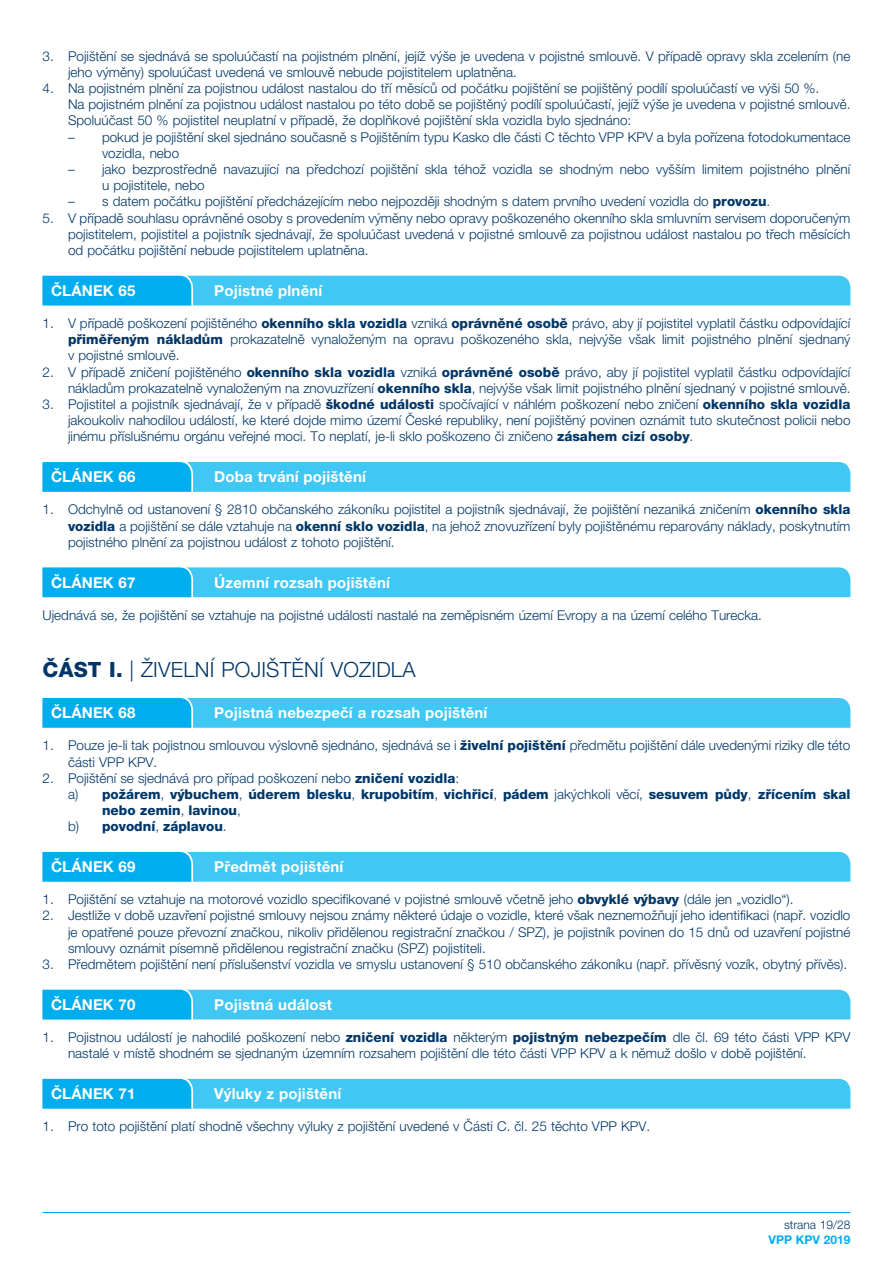
<style>
.page{position:relative;width:893px;height:1263px;background:#fff}
.page>*{position:absolute;margin:0;border:0;box-sizing:border-box;transform-origin:0 0}
.t1{font:300 21px "Helvetica Neue LT Pro";letter-spacing:.01em;color:#003667}
.t2{font:700 15px "Helvetica Neue LT Pro";letter-spacing:.01em;color:#fff}
.t3{font:300 13.5px/16.2px "Helvetica Neue LT Pro";color:#003667}
.t4{font:800 13.5px "Helvetica Neue LT Pro";color:#003667}
.t5{font:300 12px "Helvetica Neue LT Pro";color:#003667}
.t6{font:700 12px "Helvetica Neue LT Pro";color:#00aeef}
.s1{font-weight:800}
.s2{font-weight:300}
</style>
<div class="page">
<hr style="left:43px;top:1212px;width:807px;height:1px;background:#00aeef">
<svg style="left:43px;top:275px;width:807px;height:30px;background:#39c3f3"></svg>
<svg style="left:43px;top:462px;width:807px;height:30px;background:#35c2f3"></svg>
<svg style="left:43px;top:567px;width:807px;height:30px;background:#37c3f3"></svg>
<svg style="left:43px;top:698px;width:807px;height:30px;background:#36c2f3"></svg>
<svg style="left:43px;top:851px;width:807px;height:31px;background:#3cc4f3"></svg>
<svg style="left:43px;top:989px;width:807px;height:30px;background:#39c3f3"></svg>
<svg style="left:43px;top:1078px;width:807px;height:30px;background:#3ac4f3"></svg>
<p class="t3" style="left:68px;top:47px;width:784px;text-indent:-26px">3. Pojištění se sjednává se spoluúčastí na pojistném plnění, jejíž výše je uvedena v pojistné smlouvě. V případě opravy skla zcelením (ne jeho výměny) spoluúčast uvedená ve smlouvě nebude pojistitelem uplatněna.</p>
<p class="t3" style="left:68px;top:80px;width:781px;text-indent:-26px">4. Na pojistném plnění za pojistnou událost nastalou do tří měsíců od počátku pojištění se pojištěný podílí spoluúčastí ve výši 50 %.<br>Na pojistném plnění za pojistnou událost nastalou po této době se pojištěný podílí spoluúčastí, jejíž výše je uvedena v pojistné smlouvě.<br>Spoluúčast 50 % pojistitel neuplatní v případě, že doplňkové pojištění skla vozidla bylo sjednáno:</p>
<p class="t3" style="left:102px;top:128px;width:750px;text-indent:-34px">– pokud je pojištění skel sjednáno současně s Pojištěním typu Kasko dle části C těchto VPP KPV a byla pořízena fotodokumentace vozidla, nebo</p>
<p class="t3" style="left:102px;top:161px;width:750px;text-indent:-34px">– jako bezprostředně navazující na předchozí pojištění skla téhož vozidla se shodným nebo vyšším limitem pojistného plnění u pojistitele, nebo</p>
<p class="t3" style="left:68px;top:193px;width:701px">– s datem počátku pojištění předcházejícím nebo nejpozději shodným s datem prvního uvedení vozidla do <span class="s1">provozu</span>.</p>
<p class="t3" style="left:68px;top:209px;width:784px;text-align:justify;text-indent:-26px">5. V případě souhlasu oprávněné osoby s provedením výměny nebo opravy poškozeného okenního skla smluvním servisem doporučeným pojistitelem, pojistitel a pojistník sjednávají, že spoluúčast uvedená v pojistné smlouvě za pojistnou událost nastalou po třech měsících od počátku pojištění nebude pojistitelem uplatněna.</p>
<p class="t2" style="left:51px;top:281px;width:86px">ČLÁNEK 65</p>
<p class="t2" style="left:214px;top:281px;width:110px">Pojistné plnění</p>
<p class="t3" style="left:68px;top:315px;width:784px;text-align:justify;text-indent:-26px">1. V případě poškození pojištěného <span class="s1">okenního skla vozidla</span> vzniká <span class="s1">oprávněné osobě</span> právo, aby jí pojistitel vyplatil částku odpovídající <span class="s1">přiměřeným nákladům</span> prokazatelně vynaloženým na opravu poškozeného skla, nejvýše však limit pojistného plnění sjednaný v pojistné smlouvě.</p>
<p class="t3" style="left:43px;top:363px;width:809px;text-align:right">2. V případě zničení pojištěného <span class="s1">okenního skla vozidla</span> vzniká <span class="s1">oprávněné osobě</span> právo, aby jí pojistitel vyplatil částku odpovídající nákladům prokazatelně vynaloženým na znovuzřízení <span class="s1">okenního skla</span>, nejvýše však limit pojistného plnění sjednaný v pojistné smlouvě.</p>
<p class="t3" style="left:68px;top:396px;width:784px;text-align:justify;text-indent:-26px">3. Pojistitel a pojistník sjednávají, že v případě <span class="s1">škodné události</span> spočívající v náhlém poškození nebo zničení <span class="s1">okenního skla vozidla </span>jakoukoliv nahodilou událostí, ke které dojde mimo území České republiky, není pojištěný povinen oznámit tuto skutečnost policii nebo jinému příslušnému orgánu veřejné moci. To neplatí, je-li sklo poškozeno či zničeno <span class="s1">zásahem cizí osoby</span>.</p>
<p class="t2" style="left:51px;top:467px;width:86px">ČLÁNEK 66</p>
<p class="t2" style="left:214px;top:467px;width:153px">Doba trvání pojištění</p>
<p class="t3" style="left:68px;top:501px;width:784px;text-align:justify;text-indent:-26px">1. Odchylně od ustanovení § 2810 občanského zákoníku pojistitel a pojistník sjednávají, že pojištění nezaniká zničením <span class="s1">okenního skla vozidla</span> a pojištění se dále vztahuje na <span class="s1">okenní sklo vozidla</span>, na jehož znovuzřízení byly pojištěnému reparovány náklady, poskytnutím pojistného plnění za pojistnou událost z tohoto pojištění.</p>
<p class="t2" style="left:51px;top:573px;width:86px">ČLÁNEK 67</p>
<p class="t2" style="left:214px;top:573px;width:177px">Územní rozsah pojištění</p>
<p class="t3" style="left:43px;top:607px;width:718px">Ujednává se, že pojištění se vztahuje na pojistné události nastalé na zeměpisném území Evropy a na území celého Turecka.</p>
<h1 class="t1" style="left:43px;top:657px;width:375px"><span class="s1">ČÁST I.</span> | ŽIVELNÍ POJIŠTĚNÍ VOZIDLA</h1>
<p class="t2" style="left:51px;top:703px;width:86px">ČLÁNEK 68</p>
<p class="t2" style="left:214px;top:703px;width:275px">Pojistná nebezpečí a rozsah pojištění</p>
<p class="t3" style="left:68px;top:737px;width:784px;text-indent:-26px">1. Pouze je-li tak pojistnou smlouvou výslovně sjednáno, sjednává se i <span class="s1">živelní pojištění</span> předmětu pojištění dále uvedenými riziky dle této části VPP KPV.</p>
<p class="t3" style="left:43px;top:769px;width:418px">2. Pojištění se sjednává pro případ poškození nebo <span class="s1">zničení vozidla</span>:</p>
<p class="t4" style="left:68px;top:786px;width:784px"><span class="s2">a)</span> požárem<span class="s2">,</span> výbuchem<span class="s2">,</span> úderem blesku<span class="s2">,</span> krupobitím<span class="s2">,</span> vichřicí<span class="s2">,</span> pádem <span class="s2">jakýchkoli věcí,</span> sesuvem půdy<span class="s2">,</span> zřícením skal</p>
<p class="t4" style="left:102px;top:802px;width:140px">nebo zemin<span class="s2">,</span> lavinou<span class="s2">,</span></p>
<p class="t4" style="left:68px;top:818px;width:158px"><span class="s2">b)</span> povodní<span class="s2">,</span> záplavou<span class="s2">.</span></p>
<p class="t2" style="left:51px;top:857px;width:86px">ČLÁNEK 69</p>
<p class="t2" style="left:214px;top:857px;width:131px">Předmět pojištění</p>
<p class="t3" style="left:43px;top:891px;width:750px">1. Pojištění se vztahuje na motorové vozidlo specifikované v pojistné smlouvě včetně jeho <span class="s1">obvyklé výbavy</span> (dále jen „vozidlo“).</p>
<p class="t3" style="left:68px;top:907px;width:784px;text-align:justify;text-indent:-26px">2. Jestliže v době uzavření pojistné smlouvy nejsou známy některé údaje o vozidle, které však neznemožňují jeho identifikaci (např. vozidlo je opatřené pouze převozní značkou, nikoliv přidělenou registrační značkou / SPZ), je pojistník povinen do 15 dnů od uzavření pojistné smlouvy oznámit písemně přidělenou registrační značku (SPZ) pojistiteli.</p>
<p class="t3" style="left:43px;top:956px;width:804px">3. Předmětem pojištění není příslušenství vozidla ve smyslu ustanovení § 510 občanského zákoníku (např. přívěsný vozík, obytný přívěs).</p>
<p class="t2" style="left:51px;top:995px;width:86px">ČLÁNEK 70</p>
<p class="t2" style="left:214px;top:995px;width:119px">Pojistná událost</p>
<p class="t3" style="left:68px;top:1029px;width:784px;text-indent:-26px">1. Pojistnou událostí je nahodilé poškození nebo <span class="s1">zničení vozidla</span> některým <span class="s1">pojistným nebezpečím</span> dle čl. 69 této části VPP KPV nastalé v místě shodném se sjednaným územním rozsahem pojištění dle této části VPP KPV a k němuž došlo v době pojištění.</p>
<p class="t2" style="left:51px;top:1084px;width:86px">ČLÁNEK 71</p>
<p class="t2" style="left:214px;top:1084px;width:128px">Výluky z pojištění</p>
<p class="t3" style="left:43px;top:1118px;width:606px">1. Pro toto pojištění platí shodně všechny výluky z pojištění uvedené v Části C. čl. 25 těchto VPP KPV.</p>
<p class="t5" style="left:784px;top:1218px;width:68px">strana 19/28</p>
<p class="t6" style="left:769px;top:1232px;width:83px">VPP KPV 2019</p>
</div>
